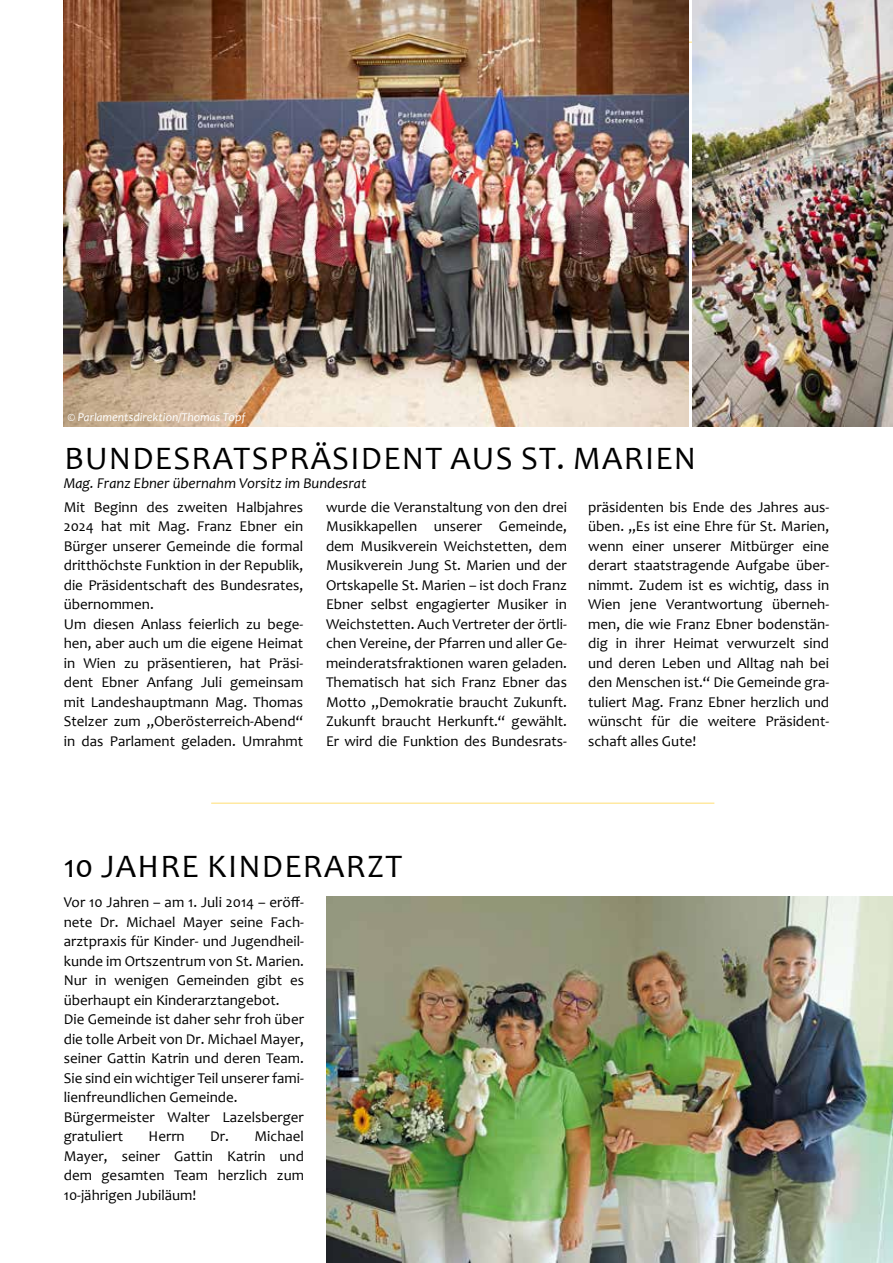
<style>
.page{position:relative;width:893px;height:1263px;background:#fff}
.page>*{position:absolute;margin:0;border:0;box-sizing:border-box;transform-origin:0 0}
.t1{font:33px "Candara";letter-spacing:.04em;color:#000}
.t2{font:15px/19.5px "Candara";color:#000;text-align:justify}
.t3{font:italic 15px "Candara";color:#000}
.t4{font:italic 12px "Candara";color:#fff}
</style>
<div class="page">
<hr style="left:64px;top:41px;width:765px;height:2px;background:#ffe9a1">
<img style="left:64px;top:0;width:625px;height:426px">
<img style="left:326px;top:896px;width:567px;height:367px">
<img style="left:692px;top:0;width:201px;height:426px">
<hr style="left:211px;top:802px;width:503px;height:2px;background:#ffe9a1">
<p class="t4" style="left:68px;top:410px;width:179px">© Parlamentsdirektion/Thomas Topf</p>
<h1 class="t1" style="left:64px;top:437px;width:633px">BUNDESRATSPRÄSIDENT AUS ST. MARIEN</h1>
<p class="t3" style="left:64px;top:474px;width:304px">Mag. Franz Ebner übernahm Vorsitz im Bundesrat</p>
<p class="t2" style="left:64px;top:497px;width:241px;text-align:left">Mit Beginn des zweiten Halbjahres 2024 hat mit Mag. Franz Ebner ein Bürger unserer Gemeinde die formal dritthöchste Funktion in der Republik, die Präsidentschaft des Bundesrates, übernommen.<br>Um diesen Anlass feierlich zu bege&shy;hen, aber auch um die eigene Heimat in Wien zu präsentieren, hat Präsi&shy;dent Ebner Anfang Juli gemeinsam mit Landeshauptmann Mag. Thomas Stelzer zum „Oberösterreich-Abend“ in das Parlament geladen. Umrahmt</p>
<p class="t2" style="left:326px;top:497px;width:242px">wurde die Veranstaltung von den drei Musikkapellen unserer Gemeinde, dem Musikverein Weichstetten, dem Musikverein Jung St. Marien und der Ortskapelle St. Marien – ist doch Franz Ebner selbst engagierter Musiker in Weichstetten. Auch Vertreter der örtli&shy;chen Vereine, der Pfarren und aller Ge&shy;meinderatsfraktionen waren geladen.<br>Thematisch hat sich Franz Ebner das Motto „Demokratie braucht Zukunft.<br>Zukunft braucht Herkunft.“ gewählt.<br>Er wird die Funktion des Bundesrats-</p>
<p class="t2" style="left:588px;top:497px;width:242px">präsidenten bis Ende des Jahres aus&shy;üben. „Es ist eine Ehre für St. Marien, wenn einer unserer Mitbürger eine derart staatstragende Aufgabe über&shy;nimmt. Zudem ist es wichtig, dass in Wien jene Verantwortung überneh&shy;men, die wie Franz Ebner bodenstän&shy;dig in ihrer Heimat verwurzelt sind und deren Leben und Alltag nah bei den Menschen ist.“ Die Gemeinde gra&shy;tuliert Mag. Franz Ebner herzlich und wünscht für die weitere Präsident&shy;schaft alles Gute!</p>
<h1 class="t1" style="left:64px;top:845px;width:340px">10 JAHRE KINDERARZT</h1>
<p class="t2" style="left:64px;top:892px;width:242px;text-align:left">Vor 10 Jahren – am 1. Juli 2014 – eröff&shy;nete Dr. Michael Mayer seine Fach&shy;arztpraxis für Kinder- und Jugendheil&shy;kunde im Ortszentrum von St. Marien.<br>Nur in wenigen Gemeinden gibt es überhaupt ein Kinderarztangebot.<br>Die Gemeinde ist daher sehr froh über die tolle Arbeit von Dr. Michael Mayer, seiner Gattin Katrin und deren Team.<br>Sie sind ein wichtiger Teil unserer fami&shy;lienfreundlichen Gemeinde.<br>Bürgermeister Walter Lazelsberger gratuliert</p>
<p class="t2" style="left:64px;top:1126px;width:242px;text-indent:147px">Dr. Michael Mayer, seiner Gattin Katrin und dem gesamten Team herzlich zum 10-jährigen Jubiläum!</p>
<p class="t2" style="left:149px;top:1126px;width:38px">Herrn</p>
</div>
